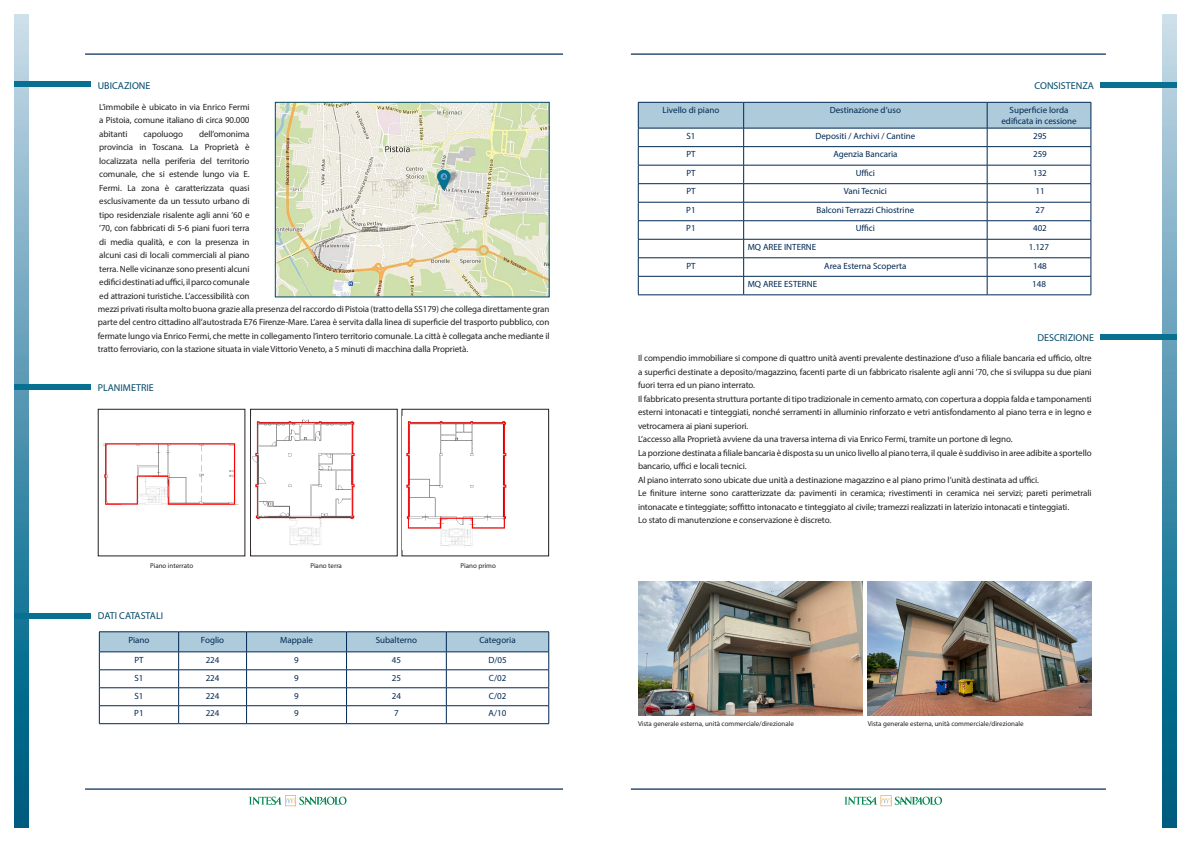
<style>
.page{position:relative;width:1191px;height:842px;background:#fff}
.page>*{position:absolute;margin:0;border:0;box-sizing:border-box;transform-origin:0 0}
.t1{font:10px "Myriad Pro";color:#004869}
.t2{font:9px/13.5px "Myriad Pro";letter-spacing:-.01em;color:#231f20;text-align:justify}
.t3{font:9px/10.8px "Myriad Pro";color:#002853;text-align:center}
.t4{font:7px "Myriad Pro";color:#231f20}
</style>
<div class="page">
<svg style="left:1162px;top:14px;width:14px;height:814px;background:#5396b0"></svg>
<svg style="left:14px;top:14px;width:14px;height:814px;background:#5396b1"></svg>
<hr style="left:85px;top:54px;width:478px;height:1px;background:#002853">
<hr style="left:631px;top:54px;width:475px;height:1px;background:#002853">
<hr style="left:85px;top:789px;width:478px;height:1px;background:#002853">
<hr style="left:631px;top:789px;width:475px;height:1px;background:#002853">
<svg style="left:249px;top:795px;width:97px;height:11px"></svg>
<svg style="left:844px;top:795px;width:98px;height:11px"></svg>
<div style="left:14px;top:81px;width:77px;height:6px;background:#087192"></div>
<div style="left:14px;top:385px;width:77px;height:5px;background:#087192"></div>
<div style="left:1100px;top:335px;width:76px;height:5px;background:#087192"></div>
<div style="left:1100px;top:82px;width:76px;height:5px;background:#087192"></div>
<div style="left:14px;top:613px;width:77px;height:6px;background:#087192"></div>
<img style="left:867px;top:581px;width:224px;height:135px">
<img style="left:638px;top:581px;width:224px;height:135px">
<hr style="left:638px;top:295px;width:105px;height:1px;background:#002853">
<hr style="left:743px;top:295px;width:244px;height:1px;background:#002853">
<hr style="left:987px;top:295px;width:104px;height:1px;background:#002853">
<svg style="left:638px;top:102px;width:453px;height:193px"></svg>
<hr style="left:743px;top:276px;width:244px;height:1px;background:#002853">
<hr style="left:99px;top:631px;width:80px;height:1px;background:#002853">
<hr style="left:179px;top:631px;width:67px;height:1px;background:#002853">
<hr style="left:246px;top:631px;width:100px;height:1px;background:#002853">
<hr style="left:346px;top:631px;width:100px;height:1px;background:#002853">
<hr style="left:446px;top:631px;width:103px;height:1px;background:#002853">
<svg style="left:99px;top:632px;width:450px;height:91px"></svg>
<hr style="left:99px;top:723px;width:80px;height:1px;background:#002853">
<hr style="left:179px;top:723px;width:67px;height:1px;background:#002853">
<hr style="left:246px;top:723px;width:100px;height:1px;background:#002853">
<hr style="left:346px;top:723px;width:100px;height:1px;background:#002853">
<hr style="left:446px;top:723px;width:103px;height:1px;background:#002853">
<img style="left:277px;top:104px;width:270px;height:191px">
<div style="left:275px;top:102px;width:274px;height:195px;border:1px solid #004869"></div>
<svg style="left:437px;top:170px;width:13px;height:20px"></svg>
<div style="left:98px;top:409px;width:147px;height:147px;border:1px solid #231f20"></div>
<img style="left:99px;top:416px;width:145px;height:133px">
<div style="left:250px;top:409px;width:147px;height:147px;border:1px solid #231f20"></div>
<div style="left:401px;top:409px;width:148px;height:147px;border:1px solid #231f20"></div>
<img style="left:251px;top:416px;width:145px;height:133px">
<img style="left:406px;top:421px;width:101px;height:126px">
<p class="t1" style="left:98px;top:79px;width:54px">UBICAZIONE</p>
<p class="t2" style="left:99px;top:100px;width:152px">L’immobile è ubicato in via Enrico Fermi a Pistoia, comune italiano di circa 90.000 abitanti</p>
<p class="t2" style="left:99px;top:127px;width:152px;text-indent:100px">dell’omonima provincia in Toscana. La Proprietà è localizzata nella periferia del territorio comunale, che si estende lungo via E.<br>Fermi. La zona è caratterizzata quasi esclusivamente da un tessuto urbano di tipo residenziale risalente agli anni ’60 e ’70, con fabbricati di 5-6 piani fuori terra di media qualità, e con la presenza in alcuni casi di locali commerciali al piano terra. Nelle vicinanze sono presenti alcuni edifici destinati ad uffici, il parco comunale ed attrazioni turistiche. L’accessibilità con</p>
<p class="t2" style="left:143px;top:127px;width:41px">capoluogo</p>
<p class="t2" style="left:98px;top:302px;width:453px">mezzi privati risulta molto buona grazie alla presenza del raccordo di Pistoia (tratto della SS179) che collega direttamente gran parte del centro cittadino all’autostrada E76 Firenze-Mare. L’area è servita dalla linea di superficie del trasporto pubblico, con fermate lungo via Enrico Fermi, che mette in collegamento l’intero territorio comunale. La città è collegata anche mediante il tratto ferroviario, con la stazione situata in viale Vittorio Veneto, a 5 minuti di macchina dalla Proprietà.</p>
<p class="t1" style="left:98px;top:381px;width:57px">PLANIMETRIE</p>
<p class="t4" style="left:150px;top:561px;width:45px">Piano interrato</p>
<p class="t1" style="left:98px;top:609px;width:67px">DATI CATASTALI</p>
<p class="t4" style="left:310px;top:561px;width:33px">Piano terra</p>
<p class="t4" style="left:460px;top:561px;width:37px">Piano primo</p>
<p class="t3" style="left:128px;top:634px;width:23px">Piano</p>
<p class="t3" style="left:201px;top:634px;width:25px">Foglio</p>
<p class="t3" style="left:280px;top:634px;width:34px">Mappale</p>
<p class="t3" style="left:376px;top:634px;width:43px">Subalterno</p>
<p class="t3" style="left:479px;top:634px;width:38px">Categoria</p>
<p class="t3" style="left:134px;top:654px;width:11px">PT</p>
<p class="t3" style="left:206px;top:654px;width:15px">224</p>
<p class="t3" style="left:294px;top:654px;width:6px">9</p>
<p class="t3" style="left:392px;top:654px;width:11px">45</p>
<p class="t3" style="left:488px;top:654px;width:20px">D/05</p>
<p class="t3" style="left:134px;top:672px;width:11px">S1</p>
<p class="t3" style="left:206px;top:672px;width:15px">224</p>
<p class="t3" style="left:294px;top:672px;width:6px">9</p>
<p class="t3" style="left:392px;top:672px;width:11px">25</p>
<p class="t3" style="left:489px;top:672px;width:19px">C/02</p>
<p class="t3" style="left:134px;top:690px;width:11px">S1</p>
<p class="t3" style="left:206px;top:690px;width:15px">224</p>
<p class="t3" style="left:294px;top:690px;width:6px">9</p>
<p class="t3" style="left:392px;top:690px;width:11px">24</p>
<p class="t3" style="left:489px;top:690px;width:19px">C/02</p>
<p class="t3" style="left:134px;top:708px;width:11px">P1</p>
<p class="t3" style="left:206px;top:708px;width:15px">224</p>
<p class="t3" style="left:294px;top:708px;width:6px">9</p>
<p class="t3" style="left:394px;top:708px;width:6px">7</p>
<p class="t3" style="left:488px;top:708px;width:19px">A/10</p>
<p class="t1" style="left:1034px;top:79px;width:61px">CONSISTENZA</p>
<p class="t3" style="left:662px;top:105px;width:58px">Livello di piano</p>
<p class="t3" style="left:829px;top:105px;width:73px">Destinazione d’uso</p>
<p class="t3" style="left:1001px;top:105px;width:77px">Superficie lorda edificata in cessione</p>
<p class="t3" style="left:686px;top:130px;width:11px">S1</p>
<p class="t3" style="left:815px;top:130px;width:102px">Depositi / Archivi / Cantine</p>
<p class="t3" style="left:1033px;top:130px;width:15px">295</p>
<p class="t3" style="left:686px;top:149px;width:11px">PT</p>
<p class="t3" style="left:833px;top:149px;width:66px">Agenzia Bancaria</p>
<p class="t3" style="left:1033px;top:149px;width:15px">259</p>
<p class="t3" style="left:686px;top:167px;width:11px">PT</p>
<p class="t3" style="left:855px;top:167px;width:21px">Uffici</p>
<p class="t3" style="left:1033px;top:167px;width:15px">132</p>
<p class="t3" style="left:686px;top:186px;width:11px">PT</p>
<p class="t3" style="left:843px;top:186px;width:45px">Vani Tecnici</p>
<p class="t3" style="left:1035px;top:186px;width:11px">11</p>
<p class="t3" style="left:686px;top:204px;width:11px">P1</p>
<p class="t3" style="left:816px;top:204px;width:99px">Balconi Terrazzi Chiostrine</p>
<p class="t3" style="left:1035px;top:204px;width:11px">27</p>
<p class="t3" style="left:686px;top:223px;width:11px">P1</p>
<p class="t3" style="left:855px;top:223px;width:21px">Uffici</p>
<p class="t3" style="left:1033px;top:223px;width:15px">402</p>
<p class="t3" style="left:747px;top:241px;width:70px">MQ AREE INTERNE</p>
<p class="t3" style="left:1028px;top:241px;width:22px">1.127</p>
<p class="t3" style="left:686px;top:260px;width:11px">PT</p>
<p class="t3" style="left:824px;top:260px;width:84px">Area Esterna Scoperta</p>
<p class="t3" style="left:1033px;top:260px;width:15px">148</p>
<p class="t3" style="left:747px;top:278px;width:71px">MQ AREE ESTERNE</p>
<p class="t3" style="left:1032px;top:278px;width:15px">148</p>
<p class="t1" style="left:1037px;top:332px;width:58px">DESCRIZIONE</p>
<p class="t2" style="left:638px;top:351px;width:455px">Il compendio immobiliare si compone di quattro unità aventi prevalente destinazione d’uso a filiale bancaria ed ufficio, oltre a superfici destinate a deposito/magazzino, facenti parte di un fabbricato risalente agli anni ’70, che si sviluppa su due piani fuori terra ed un piano interrato.</p>
<p class="t2" style="left:638px;top:392px;width:455px">Il fabbricato presenta struttura portante di tipo tradizionale in cemento armato, con copertura a doppia falda e tamponamenti esterni intonacati e tinteggiati, nonché serramenti in alluminio rinforzato e vetri antisfondamento al piano terra e in legno e vetrocamera ai piani superiori.</p>
<p class="t2" style="left:638px;top:432px;width:376px">L’accesso alla Proprietà avviene da una traversa interna di via Enrico Fermi, tramite un portone di legno.</p>
<p class="t2" style="left:638px;top:446px;width:455px">La porzione destinata a filiale bancaria è disposta su un unico livello al piano terra, il quale è suddiviso in aree adibite a sportello bancario, uffici e locali tecnici.</p>
<p class="t2" style="left:638px;top:473px;width:402px">Al piano interrato sono ubicate due unità a destinazione magazzino e al piano primo l’unità destinata ad uffici.</p>
<p class="t2" style="left:638px;top:486px;width:455px">Le finiture interne sono caratterizzate da: pavimenti in ceramica; rivestimenti in ceramica nei servizi; pareti perimetrali intonacate e tinteggiate; soffitto intonacato e tinteggiato al civile; tramezzi realizzati in laterizio intonacati e tinteggiati.</p>
<p class="t2" style="left:638px;top:513px;width:195px">Lo stato di manutenzione e conservazione è discreto.</p>
<p class="t4" style="left:638px;top:719px;width:157px">Vista generale esterna, unità commerciale/direzionale</p>
<p class="t4" style="left:867px;top:719px;width:157px">Vista generale esterna, unità commerciale/direzionale</p>
</div>
